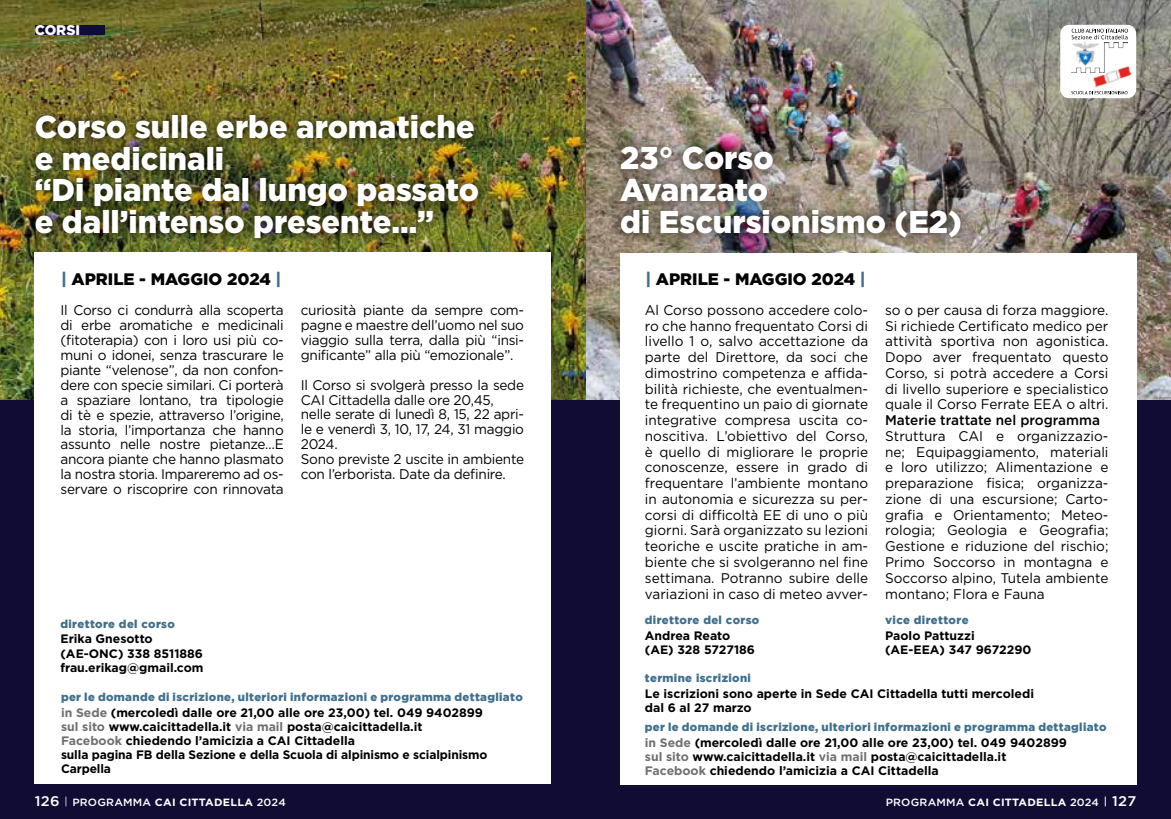
<style>
.page{position:relative;width:1171px;height:819px;background:#fff}
.page>*{position:absolute;margin:0;border:0;box-sizing:border-box;transform-origin:0 0}
.t1{font:900 31.5px/31.5px "Gotham Pro";color:#fff}
.t2{font:900 16.62px "Gotham Pro";color:#000}
.t3{font:14px/15.8px "Gotham Pro";letter-spacing:-.02em;color:#000;text-align:justify}
.t4{font:500 14px "Gotham Pro";color:#000}
.t5{font:900 14px "Gotham Pro";color:#fff}
.t6{font:700 12.25px/14px "Gotham";color:#000}
.t7{font:900 11.38px "Gotham";letter-spacing:.03em;color:#3f6f8c}
.t8{font:500 10.5px "Gotham Pro";letter-spacing:.02em;color:#fff;scale:1.04 1}
.s1{color:#3f6f8c}
.s2{color:#706f6f}
.s3{font-size:14px}
.s4{font-weight:700}
</style>
<div class="page">
<img style="left:585px;top:0;width:586px;height:400px">
<img style="left:0;top:0;width:585px;height:400px">
<div style="left:0;top:400px;width:1171px;height:419px;background:#100c33"></div>
<div style="left:35px;top:25px;width:70px;height:10px;background:#100c33"></div>
<div style="left:620px;top:253px;width:516px;height:531px;background:#fff"></div>
<div style="left:608px;top:133px;width:366px;height:116px;background:#000;opacity:.85"></div>
<div style="left:1060px;top:25px;width:76px;height:73px;background:#fff;border-radius:9px"></div>
<svg style="left:1071px;top:91px;width:56px;height:3px"></svg>
<img style="left:1071px;top:43px;width:57px;height:30px">
<img style="left:1089px;top:64px;width:43px;height:24px">
<img style="left:1071px;top:43px;width:29px;height:23px">
<svg style="left:1071px;top:29px;width:57px;height:10px"></svg>
<div style="left:35px;top:253px;width:516px;height:531px;background:#fff"></div>
<div style="left:25px;top:105px;width:464px;height:144px;background:#000;opacity:.85"></div>
<p class="t5" style="left:35px;top:22px;width:47px">CORSI</p>
<h1 class="t1" style="left:35px;top:111px;width:446px">Corso sulle erbe aromatiche e medicinali<br>“Di piante dal lungo passato e dall’intenso presente…”</h1>
<p class="t2" style="left:61px;top:270px;width:222px"><span class="s1">|</span> APRILE - MAGGIO 2024 <span class="s1">|</span></p>
<p class="t3" style="left:61px;top:303px;width:225px;line-height:14.9px">Il Corso ci condurrà alla scoperta di erbe aromatiche e medicinali (fitoterapia) con i loro usi più co&shy;muni o idonei, senza trascurare le piante “velenose”, da non confon&shy;dere con specie similari. Ci porterà a spaziare lontano, tra tipologie di tè e spezie, attraverso l’origine, la storia, l’importanza che hanno assunto nelle nostre pietanze…E ancora piante che hanno plasmato la nostra storia. Impareremo ad os&shy;servare o riscoprire con rinnovata</p>
<p class="t3" style="left:301px;top:303px;width:225px;line-height:14.9px">curiosità piante da sempre com&shy;pagne e maestre dell’uomo nel suo viaggio sulla terra, dalla più “insi&shy;gnificante” alla più “emozionale”.</p>
<p class="t3" style="left:301px;top:377px;width:225px;line-height:14.9px;text-align:left">Il Corso si svolgerà presso la sede<br>CAI Cittadella dalle ore 20,45, nelle serate di lunedì 8, 15, 22 apri&shy;le e venerdì 3, 10, 17, 24, 31 maggio<br>2024.<br>Sono previste 2 uscite in ambiente con l’erborista. Date da definire.</p>
<p class="t7" style="left:61px;top:617px;width:116px">direttore del corso</p>
<p class="t6" style="left:61px;top:632px;width:145px">Erika Gnesotto (AE-ONC) 338 8511886 frau.erikag@gmail.com</p>
<p class="t7" style="left:61px;top:690px;width:463px">per le domande di iscrizione, ulteriori informazioni e programma dettagliato</p>
<p class="t6" style="left:61px;top:705px;width:428px"><span class="s2">in Sede</span> (mercoledì dalle ore 21,00 alle ore 23,00) tel. 049 9402899 <span class="s2">sul sito</span> www.caicittadella.it <span class="s2">via mail</span> posta@caicittadella.it<br><span class="s2">Facebook</span> chiedendo l’amicizia a CAI Cittadella<br>sulla pagina FB della Sezione e della Scuola di alpinismo e scialpinismo Carpella</p>
<h1 class="t1" style="left:620px;top:142px;width:343px">23° Corso<br>Avanzato<br>di Escursionismo (E2)</h1>
<p class="t2" style="left:645px;top:269px;width:222px"><span class="s1">|</span> APRILE - MAGGIO 2024 <span class="s1">|</span></p>
<p class="t3" style="left:645px;top:302px;width:225px">Al Corso possono accedere colo&shy;ro che hanno frequentato Corsi di livello 1 o, salvo accettazione da parte del Direttore, da soci che dimostrino competenza e affida&shy;bilità richieste, che eventualmen&shy;te frequentino un paio di giornate integrative compresa uscita co&shy;noscitiva. L’obiettivo del Corso, è quello di migliorare le proprie conoscenze, essere in grado di frequentare l’ambiente montano in autonomia e sicurezza su per&shy;corsi di difficoltà EE di uno o più giorni. Sarà organizzato su lezioni teoriche e uscite pratiche in am&shy;biente che si svolgeranno nel fine settimana. Potranno subire delle variazioni in caso di meteo avver-</p>
<p class="t3" style="left:885px;top:302px;width:225px">so o per causa di forza maggiore.<br>Si richiede Certificato medico per attività sportiva non agonistica.<br>Dopo aver frequentato questo Corso, si potrà accedere a Corsi di livello superiore e specialistico quale il Corso Ferrate EEA o altri.</p>
<p class="t4" style="left:885px;top:412px;width:216px">Materie trattate nel programma</p>
<p class="t3" style="left:885px;top:428px;width:225px">Struttura CAI e organizzazio&shy;ne; Equipaggiamento, materiali e loro utilizzo; Alimentazione e preparazione fisica; organizza&shy;zione di una escursione; Carto&shy;grafia e Orientamento; Meteo&shy;rologia; Geologia e Geografia; Gestione e riduzione del rischio; Primo Soccorso in montagna e Soccorso alpino, Tutela ambiente montano; Flora e Fauna</p>
<p class="t7" style="left:645px;top:613px;width:116px">direttore del corso</p>
<p class="t6" style="left:645px;top:628px;width:112px">Andrea Reato (AE) 328 5727186</p>
<p class="t7" style="left:645px;top:671px;width:108px">termine iscrizioni</p>
<p class="t7" style="left:885px;top:613px;width:85px">vice direttore</p>
<p class="t6" style="left:885px;top:628px;width:148px">Paolo Pattuzzi (AE-EEA) 347 9672290</p>
<p class="t6" style="left:645px;top:687px;width:391px">Le iscrizioni sono aperte in Sede CAI Cittadella tutti mercoledi dal 6 al 27 marzo</p>
<p class="t7" style="left:645px;top:720px;width:463px">per le domande di iscrizione, ulteriori informazioni e programma dettagliato</p>
<p class="t6" style="left:645px;top:735px;width:423px"><span class="s2">in Sede</span> (mercoledì dalle ore 21,00 alle ore 23,00) tel. 049 9402899 <span class="s2">sul sito</span> www.caicittadella.it <span class="s2">via mail</span> posta@caicittadella.it<br><span class="s2">Facebook</span> chiedendo l’amicizia a CAI Cittadella</p>
<p class="t8" style="left:35px;top:796px;width:243px"><span class="s3">126</span> <sup>|</sup> PROGRAMMA <span class="s4">CAI CITTADELLA</span> 2024</p>
<p class="t8" style="left:885px;top:796px;width:242px">PROGRAMMA <span class="s4">CAI CITTADELLA</span> 2024 | <span class="s3">127</span></p>
</div>
